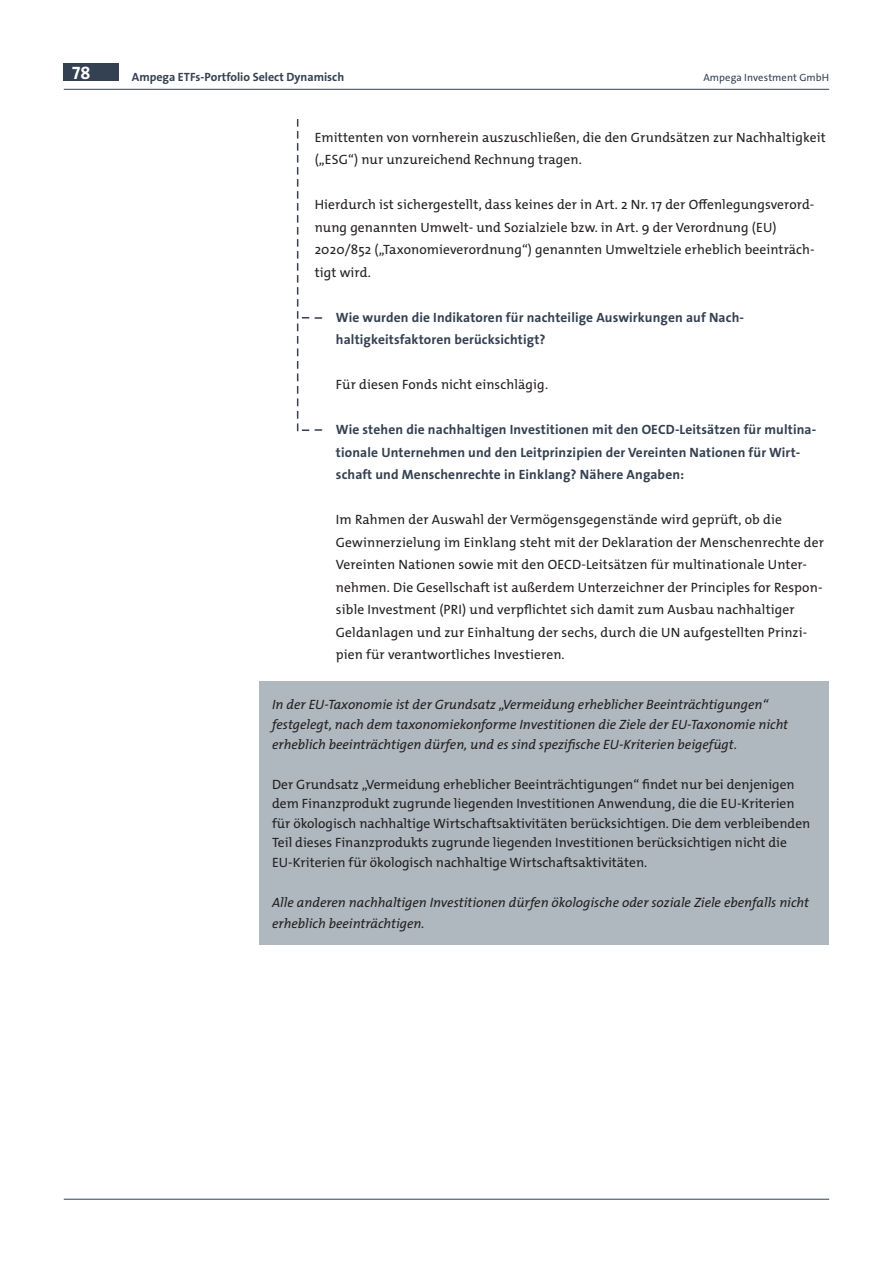
<style>
.page{position:relative;width:893px;height:1263px;background:#fff}
.page>*{position:absolute;margin:0;border:0;box-sizing:border-box;transform-origin:0 0}
.t1{font:18px "The Sans HP7 Bld";color:#fff}
.t2{font:13.5px/22.5px "The Mix HP5 Plain";letter-spacing:.01em;color:#231f20}
.t3{font:13.5px/20.2px "The Mix HP5 Plain IT";color:#231f20}
.t4{font:13.5px/22.5px "The Sans HP7 Bld";letter-spacing:.01em;color:#334152}
.t5{font:12px "The Sans HP7 Bld";color:#334152}
.t6{font:10.5px "The Sans HP5 Plain";letter-spacing:.01em;color:#334152}
.s1{font-family:"The Mix HP7 Bld"}
</style>
<div class="page">
<hr style="left:64px;top:89px;width:765px;height:1px;background:#334152">
<div style="left:64px;top:64px;width:55px;height:17px;background:#334152"></div>
<hr style="left:64px;top:1199px;width:765px;height:1px;background:#334152">
<div style="left:259px;top:682px;width:570px;height:263px;background:#aeb8be"></div>
<svg style="left:297px;top:119px;width:12px;height:312px"></svg>
<h1 class="t1" style="left:72px;top:61px;width:20px">78</h1>
<p class="t5" style="left:132px;top:69px;width:214px">Ampega ETFs-Portfolio Select Dynamisch</p>
<p class="t6" style="left:703px;top:70px;width:127px">Ampega Investment GmbH</p>
<p class="t2" style="left:315px;top:126px;width:513px">Emittenten von vornherein auszuschließen, die den Grundsätzen zur Nachhaltigkeit („ESG“) nur unzureichend Rechnung tragen.</p>
<p class="t2" style="left:315px;top:193px;width:501px">Hierdurch ist sichergestellt, dass keines der in Art. 2 Nr. 17 der Offenlegungsverord&shy;nung genannten Umwelt- und Sozialziele bzw. in Art. 9 der Verordnung (EU)<br>2020/852 („Taxonomieverordnung“) genannten Umweltziele erheblich beeinträch&shy;tigt wird.</p>
<p class="t4" style="left:336px;top:306px;width:408px;text-indent:-21px"><span class="s1">–</span> Wie wurden die Indikatoren für nachteilige Auswirkungen auf Nach&shy;haltigkeitsfaktoren berücksichtigt?</p>
<p class="t2" style="left:336px;top:373px;width:214px">Für diesen Fonds nicht einschlägig.</p>
<p class="t4" style="left:336px;top:418px;width:482px;text-indent:-21px"><span class="s1">–</span> Wie stehen die nachhaltigen Investitionen mit den OECD-Leitsätzen für multina&shy;tionale Unternehmen und den Leitprinzipien der Vereinten Nationen für Wirt&shy;schaft und Menschenrechte in Einklang? Nähere Angaben:</p>
<p class="t2" style="left:336px;top:508px;width:489px">Im Rahmen der Auswahl der Vermögensgegenstände wird geprüft, ob die Gewinnerzielung im Einklang steht mit der Deklaration der Menschenrechte der Vereinten Nationen sowie mit den OECD-Leitsätzen für multinationale Unter&shy;nehmen. Die Gesellschaft ist außerdem Unterzeichner der Principles for Respon&shy;sible Investment (PRI) und verpflichtet sich damit zum Ausbau nachhaltiger Geldanlagen und zur Einhaltung der sechs, durch die UN aufgestellten Prinzi&shy;pien für verantwortliches Investieren.</p>
<p class="t3" style="left:272px;top:694px;width:518px">In der EU-Taxonomie ist der Grundsatz „Vermeidung erheblicher Beeinträchtigungen“ festgelegt, nach dem taxonomiekonforme Investitionen die Ziele der EU-Taxonomie nicht erheblich beeinträchtigen dürfen, und es sind spezifische EU-Kriterien beigefügt.</p>
<p class="t2" style="left:272px;top:775px;width:540px;line-height:19.5px">Der Grundsatz „Vermeidung erheblicher Beeinträchtigungen“ findet nur bei denjenigen dem Finanzprodukt zugrunde liegenden Investitionen Anwendung, die die EU-Kriterien für ökologisch nachhaltige Wirtschaftsaktivitäten berücksichtigen. Die dem verbleibenden Teil dieses Finanzprodukts zugrunde liegenden Investitionen berücksichtigen nicht die EU-Kriterien für ökologisch nachhaltige Wirtschaftsaktivitäten.</p>
<p class="t3" style="left:272px;top:893px;width:538px">Alle anderen nachhaltigen Investitionen dürfen ökologische oder soziale Ziele ebenfalls nicht erheblich beeinträchtigen.</p>
</div>
